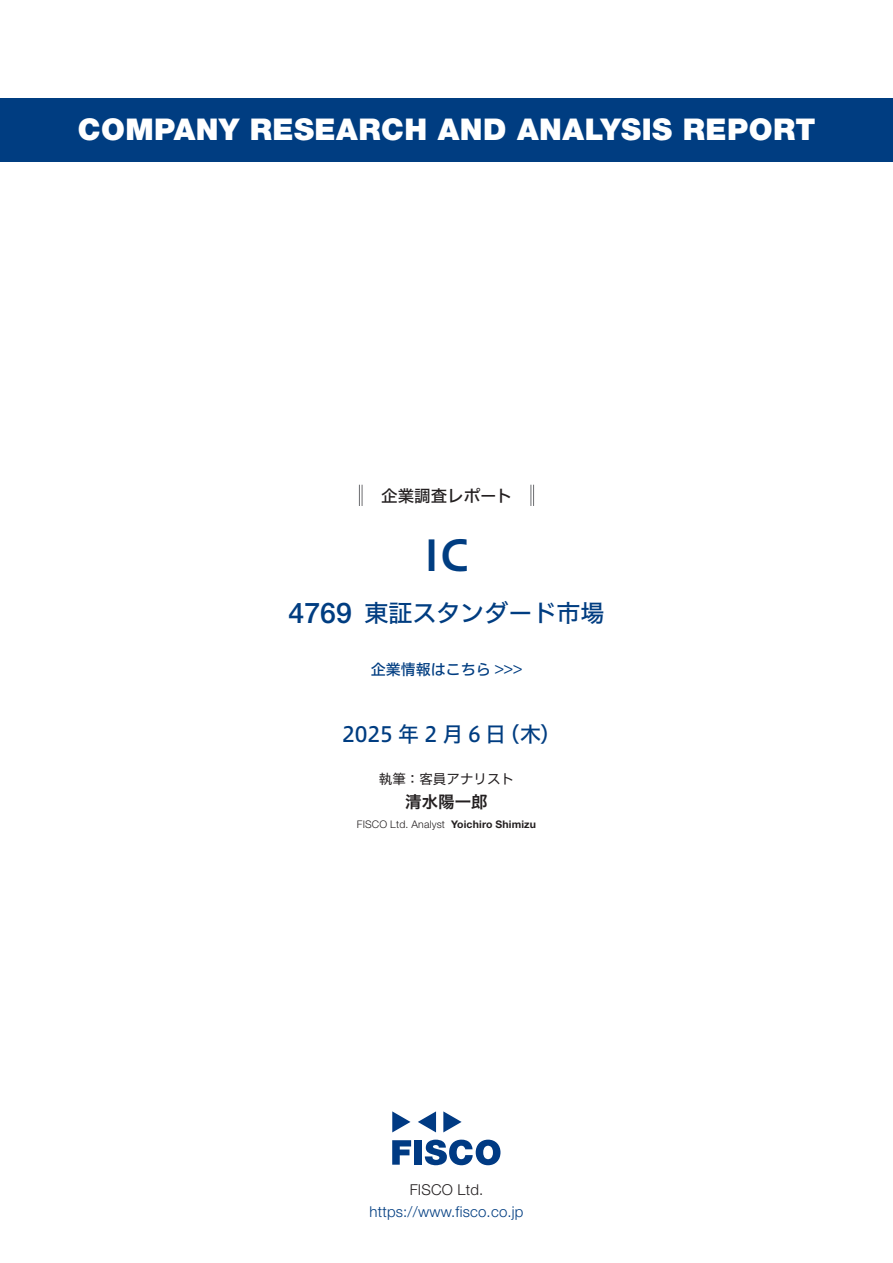
<style>
.page{position:relative;width:893px;height:1263px;background:#fff}
.page>*{position:absolute;margin:0;border:0;box-sizing:border-box;transform-origin:0 0}
.t1{font:42px "Hiragino UD Sans F Std N W6";color:#003d81}
.t2{font:900 30px "Helvetica Neue LT Std";letter-spacing:.015em;color:#fff}
.t3{font:500 28.5px "Helvetica Neue LT Std";color:#003d81}
.t4{font:24px "Hiragino UD Sans F Std N W5";color:#003d81}
.t5{font:21px "Hiragino UD Sans F Std N W5";letter-spacing:.21em;color:#003d81}
.t6{font:16.5px "Hiragino UD Sans F Std N W5";color:#231f20}
.t7{font:16.5px "Hiragino UD Sans F Std N W6";color:#231f20}
.t8{font:300 15px "Helvetica Neue LT Std";letter-spacing:.015em;color:#003d81}
.t9{font:15px "Hiragino UD Sans F Std N W5";color:#003d81}
.t10{font:300 15px "Helvetica Neue LT Std";letter-spacing:.015em;color:#231f20}
.t11{font:13.5px "Hiragino UD Sans F Std N W4";color:#231f20}
.t12{font:300 10.5px "Helvetica Neue LT Std";letter-spacing:.015em;color:#231f20}
.t13{font:700 10.5px "Helvetica Neue LT Std";letter-spacing:.015em;color:#231f20}
</style>
<div class="page">
<svg style="left:392px;top:1140px;width:19px;height:25px"></svg>
<div style="left:414px;top:1140px;width:8px;height:25px;background:#003a83"></div>
<svg style="left:425px;top:1139px;width:75px;height:26px"></svg>
<svg style="left:392px;top:1111px;width:18px;height:21px"></svg>
<svg style="left:443px;top:1111px;width:19px;height:21px"></svg>
<svg style="left:418px;top:1111px;width:18px;height:21px"></svg>
<div style="left:0;top:98px;width:893px;height:64px;background:#003d81"></div>
<svg style="left:359px;top:485px;width:4px;height:21px"></svg>
<svg style="left:531px;top:485px;width:3px;height:21px"></svg>
<p class="t2" style="left:78px;top:112px;width:739px">COMPANY RESEARCH AND ANALYSIS REPORT</p>
<p class="t3" style="left:289px;top:596px;width:65px">4769</p>
<p class="t6" style="left:365px;top:483px;width:149px">　企業調査レポート</p>
<h1 class="t1" style="left:423px;top:523px;width:48px">IC</h1>
<p class="t4" style="left:364px;top:594px;width:241px">東証スタンダード市場</p>
<p class="t9" style="left:371px;top:658px;width:153px">企業情報はこちら &lt;&lt;&lt;</p>
<p class="t5" style="left:342px;top:718px;width:166px">2025年2月6日</p>
<p class="t5" style="left:499px;top:718px;width:64px">（木(</p>
<p class="t11" style="left:379px;top:768px;width:137px">執筆：客員アナリスト</p>
<p class="t7" style="left:405px;top:789px;width:84px">清水陽一郎</p>
<p class="t13" style="left:451px;top:818px;width:87px">Yoichiro Shimizu</p>
<p class="t12" style="left:357px;top:818px;width:90px">FISCO Ltd. Analyst</p>
<p class="t10" style="left:410px;top:1180px;width:75px">FISCO Ltd.</p>
<p class="t8" style="left:369px;top:1202px;width:156px">https://www.fisco.co j p.</p>
</div>
